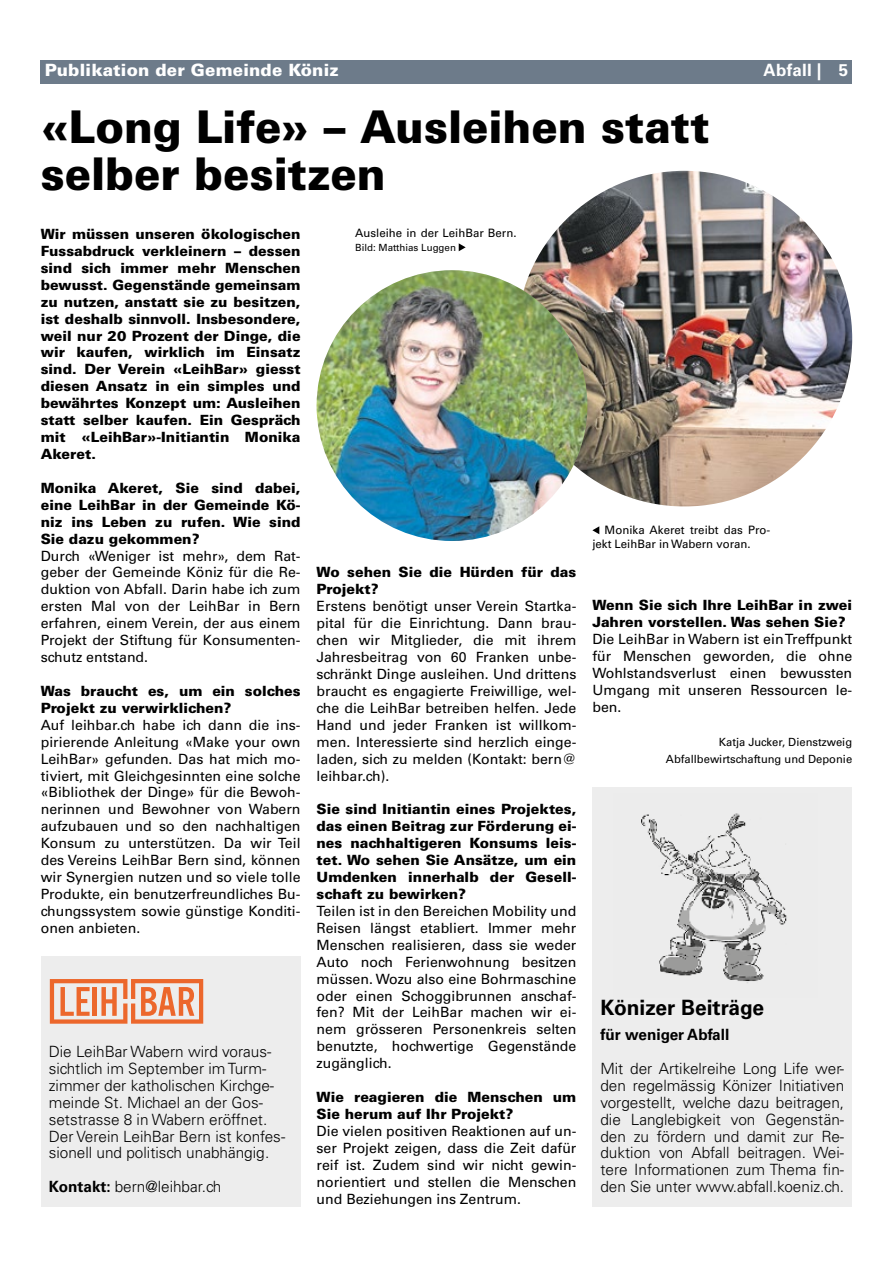
<style>
.page{position:relative;width:893px;height:1263px;background:#fff}
.page>*{position:absolute;margin:0;border:0;box-sizing:border-box;transform-origin:0 0}
.t1{font:900 45.15px/46.5px "Univers LT Std";letter-spacing:-.005em;color:#000;scale:.96 1}
.t2{font:700 21.15px "Univers LT Std";color:#000}
.t3{font:900 16.95px "Univers LT Std";letter-spacing:.01em;color:#fff}
.t4{font:700 16.95px "Univers LT Std";letter-spacing:.015em;color:#fff}
.t5{font:300 15.45px/17px "Univers LT Std";color:#000;text-align:justify}
.t6{font:700 15.45px "Univers LT Std";color:#000}
.t7{font:14.1px/17px "Univers LT Std";color:#000;text-align:justify}
.t8{font:900 14.1px/17px "Univers LT Std";color:#000}
.t9{font:11.55px/14.1px "Univers LT Std";color:#000}
.t10{font:11.25px/17px "Univers LT Std";color:#000;text-align:right}
.t11{font:9.9px "Univers LT Std";color:#000}
.s1{font-weight:700}
</style>
<div class="page">
<div style="left:41px;top:60px;width:811px;height:24px;background:#6d7b8a"></div>
<div style="left:592px;top:787px;width:260px;height:420px;background:#ededed"></div>
<img style="left:641px;top:813px;width:146px;height:170px">
<div style="left:41px;top:956px;width:260px;height:251px;background:#ededed"></div>
<img style="left:517px;top:171px;width:335px;height:335px;border-radius:168px">
<img style="left:317px;top:270px;width:270px;height:271px;border-radius:135px">
<svg style="left:459px;top:243px;width:7px;height:8px"></svg>
<svg style="left:592px;top:526px;width:7px;height:8px"></svg>
<svg style="left:50px;top:979px;width:153px;height:45px"></svg>
<p class="t3" style="left:45px;top:59px;width:296px">Publikation der Gemeinde Köniz</p>
<p class="t4" style="left:764px;top:60px;width:86px">Abfall | 5</p>
<h1 class="t1" style="left:41px;top:103px;width:698px">«Long Life» – Ausleihen statt selber besitzen</h1>
<p class="t8" style="left:41px;top:225px;width:261px;text-align:justify">Wir müssen unseren ökologischen Fussabdruck verkleinern – dessen sind sich immer mehr Menschen bewusst. Gegenstände gemeinsam zu nutzen, anstatt sie zu besitzen, ist deshalb sinnvoll. Insbesondere, weil nur 20 Prozent der Dinge, die wir kaufen, wirklich im Einsatz sind. Der Verein «LeihBar» giesst diesen Ansatz in ein simples und bewährtes Konzept um: Ausleihen statt selber kaufen. Ein Gespräch mit «LeihBar»-Initiantin Monika Akeret.</p>
<p class="t8" style="left:41px;top:479px;width:261px;text-align:justify">Monika Akeret, Sie sind dabei, eine LeihBar in der Gemeinde Kö&shy;niz ins Leben zu rufen. Wie sind Sie dazu gekommen?</p>
<p class="t7" style="left:41px;top:547px;width:261px">Durch «Weniger ist mehr», dem Rat&shy;geber der Gemeinde Köniz für die Re&shy;duktion von Abfall. Darin habe ich zum ersten Mal von der LeihBar in Bern erfahren, einem Verein, der aus einem Projekt der Stiftung für Konsumenten&shy;schutz entstand.</p>
<p class="t8" style="left:41px;top:682px;width:261px">Was braucht es, um ein solches<br>Projekt zu verwirklichen?</p>
<p class="t7" style="left:41px;top:716px;width:261px">Auf leihbar.ch habe ich dann die ins&shy;pirierende Anleitung «Make your own LeihBar» gefunden. Das hat mich mo&shy;tiviert, mit Gleichgesinnten eine solche «Bibliothek der Dinge» für die Bewoh&shy;nerinnen und Bewohner von Wabern aufzubauen und so den nachhaltigen Konsum zu unterstützen. Da wir Teil des Vereins LeihBar Bern sind, können wir Synergien nutzen und so viele tolle Produkte, ein benutzerfreundliches Bu&shy;chungssystem sowie günstige Konditi&shy;onen anbieten.</p>
<p class="t5" style="left:49px;top:1043px;width:238px;text-align:left">Die LeihBar Wabern wird voraus&shy;sichtlich im September im Turm&shy;zimmer der katholischen Kirchge&shy;meinde St. Michael an der Gos&shy;setstrasse 8 in Wabern eröffnet.<br>Der Verein LeihBar Bern ist konfes&shy;sionell und politisch unabhängig.</p>
<p class="t5" style="left:49px;top:1178px;width:174px"><span class="s1">Kontakt:</span> bern@leihbar.ch</p>
<p class="t9" style="left:355px;top:226px;width:163px">Ausleihe in der LeihBar Bern.</p>
<p class="t11" style="left:355px;top:242px;width:102px">Bild: Matthias Luggen</p>
<p class="t8" style="left:317px;top:564px;width:261px">Wo sehen Sie die Hürden für das<br>Projekt?</p>
<p class="t7" style="left:317px;top:598px;width:261px">Erstens benötigt unser Verein Startka&shy;pital für die Einrichtung. Dann brau&shy;chen wir Mitglieder, die mit ihrem Jahresbeitrag von 60 Franken unbe&shy;schränkt Dinge ausleihen. Und drittens braucht es engagierte Freiwillige, wel&shy;che die LeihBar betreiben helfen. Jede Hand und jeder Franken ist willkom&shy;men. Interessierte sind herzlich einge&shy;laden, sich zu melden (Kontakt: bern@ leihbar.ch).</p>
<p class="t8" style="left:317px;top:801px;width:261px;text-align:justify">Sie sind Initiantin eines Projektes, das einen Beitrag zur Förderung ei&shy;nes nachhaltigeren Konsums leis&shy;tet. Wo sehen Sie Ansätze, um ein Umdenken innerhalb der Gesell&shy;schaft zu bewirken?</p>
<p class="t7" style="left:317px;top:902px;width:261px">Teilen ist in den Bereichen Mobility und Reisen längst etabliert. Immer mehr Menschen realisieren, dass sie weder Auto noch Ferienwohnung besitzen müssen. Wozu also eine Bohrmaschine oder einen Schoggibrunnen anschaf&shy;fen? Mit der LeihBar machen wir ei&shy;nem grösseren Personenkreis selten benutzte, hochwertige Gegenstände zugänglich.</p>
<p class="t8" style="left:317px;top:1088px;width:261px">Wie reagieren die Menschen um<br>Sie herum auf Ihr Projekt?</p>
<p class="t7" style="left:317px;top:1122px;width:261px">Die vielen positiven Reaktionen auf un&shy;ser Projekt zeigen, dass die Zeit dafür reif ist. Zudem sind wir nicht gewin&shy;norientiert und stellen die Menschen und Beziehungen ins Zentrum.</p>
<p class="t9" style="left:592px;top:523px;width:179px;text-indent:12px">Monika Akeret treibt das Pro&shy;jekt LeihBar in Wabern voran.</p>
<p class="t8" style="left:592px;top:597px;width:261px">Wenn Sie sich Ihre LeihBar in zwei<br>Jahren vorstellen. Was sehen Sie?</p>
<p class="t7" style="left:592px;top:631px;width:261px">Die LeihBar in Wabern ist ein Treffpunkt für Menschen geworden, die ohne Wohlstandsverlust einen bewussten Umgang mit unseren Ressourcen le&shy;ben.</p>
<p class="t10" style="left:666px;top:733px;width:188px">Katja Jucker, Dienstzweig<br>Abfallbewirtschaftung und Deponie</p>
<h2 class="t2" style="left:600px;top:995px;width:165px">Könizer Beiträge</h2>
<p class="t6" style="left:600px;top:1025px;width:130px">für weniger Abfall</p>
<p class="t5" style="left:600px;top:1060px;width:245px">Mit der Artikelreihe Long Life wer&shy;den regelmässig Könizer Initiativen vorgestellt, welche dazu beitragen, die Langlebigkeit von Gegenstän&shy;den zu fördern und damit zur Re&shy;duktion von Abfall beitragen. Wei&shy;tere Informationen zum Thema fin&shy;den Sie unter www.abfall.koeniz.ch.</p>
</div>
